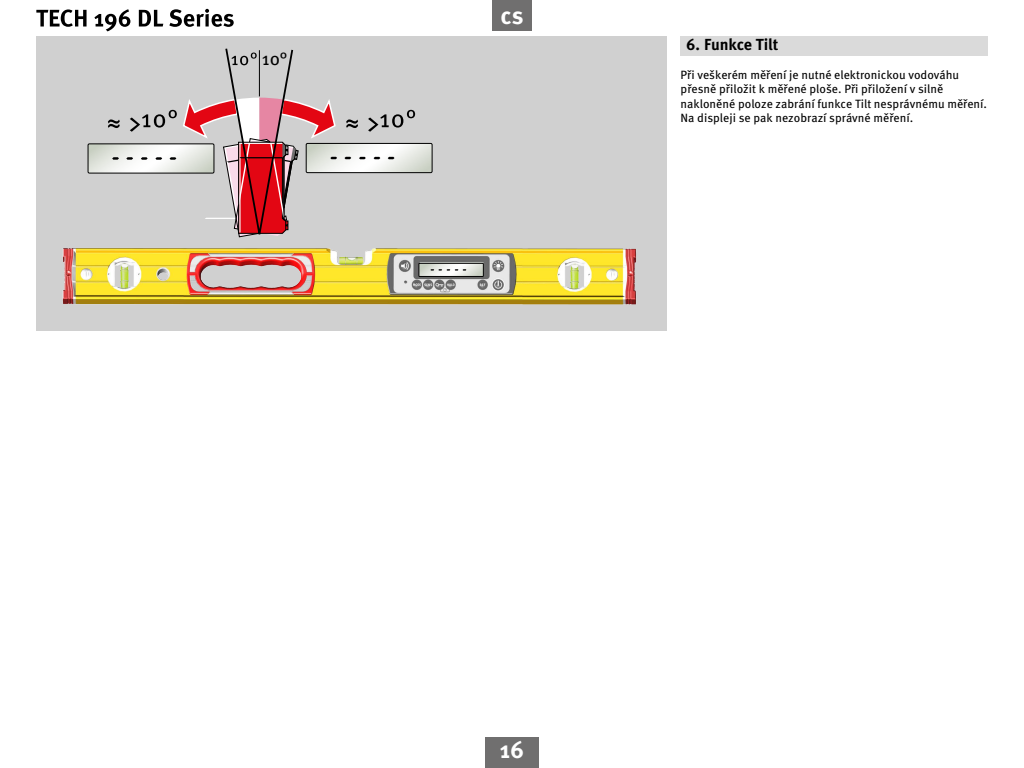
<style>
.page{position:relative;width:1024px;height:768px;background:#fff}
.page>*{position:absolute;margin:0;border:0;box-sizing:border-box;transform-origin:0 0}
.t1{font:700 24px "Meta Pro";color:#fff}
.t2{font:18px "Meta Pro";color:#000}
.t3{font:700 16px "Meta Pro";letter-spacing:-.01em;color:#000}
.t4{font:12px/14.4px "Meta Pro";color:#000}
</style>
<div class="page">
<svg style="left:36px;top:9px;width:198px;height:22px"></svg>
<div style="left:485px;top:738px;width:54px;height:30px;background:#706f6f"></div>
<div style="left:492px;top:0;width:40px;height:30px;background:#706f6f"></div>
<div style="left:681px;top:36px;width:307px;height:20px;background:#dadada"></div>
<div style="left:36px;top:36px;width:631px;height:295px;background:#d0d0d0"></div>
<img style="left:62px;top:248px;width:574px;height:57px">
<svg style="left:88px;top:48px;width:344px;height:190px"></svg>
<div style="left:419px;top:263px;width:65px;height:14px;border:1px solid #000"></div>
<svg style="left:419px;top:263px;width:64px;height:13px"></svg>
<h2 class="t2" style="left:262px;top:45px;width:27px">10°</h2>
<h1 class="t1" style="left:500px;top:-3px;width:25px">cs</h1>
<h3 class="t3" style="left:686px;top:32px;width:94px">6. Funkce Tilt</h3>
<p class="t4" style="left:681px;top:67px;width:308px">Při veškerém měření je nutné elektronickou vodováhu přesně přiložit k měřené ploše. Při přiložení v silně nakloněné poloze zabrání funkce Tilt nesprávnému měření.<br>Na displeji se pak nezobrazí správné měření.</p>
<h1 class="t1" style="left:500px;top:731px;width:26px">16</h1>
</div>
